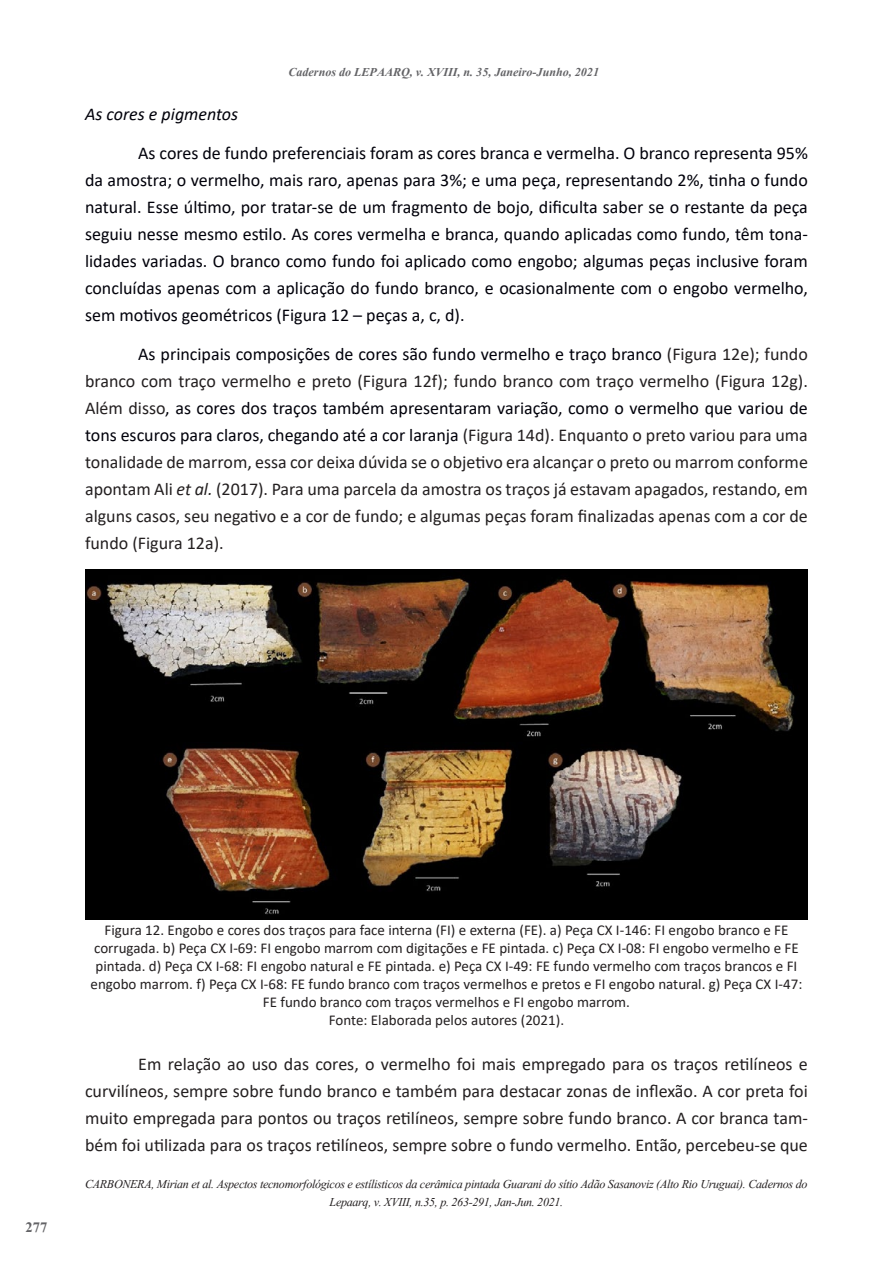
<style>
.page{position:relative;width:893px;height:1263px;background:#fff}
.page>*{position:absolute;margin:0;border:0;box-sizing:border-box;transform-origin:0 0}
.t1{font:18px/27px "Calibri";color:#231f20;text-align:justify}
.t2{font:18px/27px "Calibri";color:#00000a;text-align:justify}
.t3{font:italic 18px "Calibri";color:#00000a}
.t4{font:700 18px "Aparajita";color:#636366}
.t5{font:15px/18px "Calibri";color:#231f20;text-align:center}
.t6{font:italic 15px/18px "Aparajita";letter-spacing:-.02em;color:#231f20;text-align:center}
.t7{font:italic 700 15px "Aparajita";color:#636366}
.s1{color:#00000a}
.s2{font-style:italic}
</style>
<div class="page">
<img style="left:85px;top:570px;width:723px;height:350px">
<p class="t7" style="left:288px;top:65px;width:312px">Cadernos do LEPAARQ, v. XVIII, n. 35, Janeiro-Junho, 2021</p>
<p class="t3" style="left:85px;top:101px;width:155px">As cores e pigmentos</p>
<p class="t2" style="left:85px;top:139px;width:724px;text-indent:53px">As cores de fundo preferenciais foram as cores branca e vermelha. O branco representa 95% da amostra; o vermelho, mais raro, apenas para 3%; e uma peça, representando 2%, tinha o fundo natural. Esse último, por tratar-se de um fragmento de bojo, dificulta saber se o restante da peça seguiu nesse mesmo estilo. As cores vermelha e branca, quando aplicadas como fundo, têm tona&shy;lidades variadas. O branco como fundo foi aplicado como engobo; algumas peças inclusive foram concluídas apenas com a aplicação do fundo branco, e ocasionalmente com o engobo vermelho, sem motivos geométricos (Figura 12 – peças a, c, d).</p>
<p class="t1" style="left:85px;top:340px;width:724px;text-indent:53px"><span class="s1">As principais composições de cores são fundo vermelho e traço branco</span> (Figura 12e); fundo branco com traço vermelho e preto (Figura 12f); fundo branco com traço vermelho (Figura 12g).<br>Além disso<span class="s1">, as cores dos traços também apresentaram variação, como o vermelho que variou de tons escuros para claros, chegando até a cor laranja</span> (Figura 14d). Enquanto o preto variou para uma tonalidade de marrom, essa cor deixa dúvida se o objetivo era alcançar o preto ou marrom conforme apontam Ali <span class="s2">et al.</span> (2017). Para uma parcela da amostra os traços já estavam apagados, restando, em alguns casos, seu negativo e a cor de fundo; e algumas peças foram finalizadas apenas com a cor de fundo (Figura 12a).</p>
<p class="t4" style="left:26px;top:1219px;width:23px">277</p>
<p class="t5" style="left:91px;top:921px;width:713px">Figura 12. Engobo e cores dos traços para face interna (FI) e externa (FE). a) Peça CX I-146: FI engobo branco e FE corrugada. b) Peça CX I-69: FI engobo marrom com digitações e FE pintada. c) Peça CX I-08: FI engobo vermelho e FE pintada. d) Peça CX I-68: FI engobo natural e FE pintada. e) Peça CX I-49: FE fundo vermelho com traços brancos e FI engobo marrom. f) Peça CX I-68: FE fundo branco com traços vermelhos e pretos e FI engobo natural. g) Peça CX I-47:<br>FE fundo branco com traços vermelhos e FI engobo marrom.</p>
<p class="t5" style="left:329px;top:1011px;width:237px">Fonte: Elaborada pelos autores (2021).</p>
<p class="t1" style="left:85px;top:1050px;width:724px;text-indent:53px">Em relação ao uso das cores, o vermelho foi mais empregado para os traços retilíneos e curvilíneos, sempre sobre fundo branco e também para destacar zonas de inflexão. A cor preta foi muito empregada para pontos ou traços retilíneos, sempre sobre fundo branco. A cor branca tam&shy;bém foi utilizada para os traços retilíneos, sempre sobre o fundo vermelho. Então, percebeu-se que</p>
<p class="t6" style="left:85px;top:1176px;width:724px">CARBONERA, Mirian et al. Aspectos tecnomorfológicos e estílisticos da cerâmica pintada Guarani do sítio Adão Sasanoviz (Alto Rio Uruguai). Cadernos do<br>Lepaarq, v. XVIII, n.35, p. 263-291, Jan-Jun. 2021.</p>
</div>
